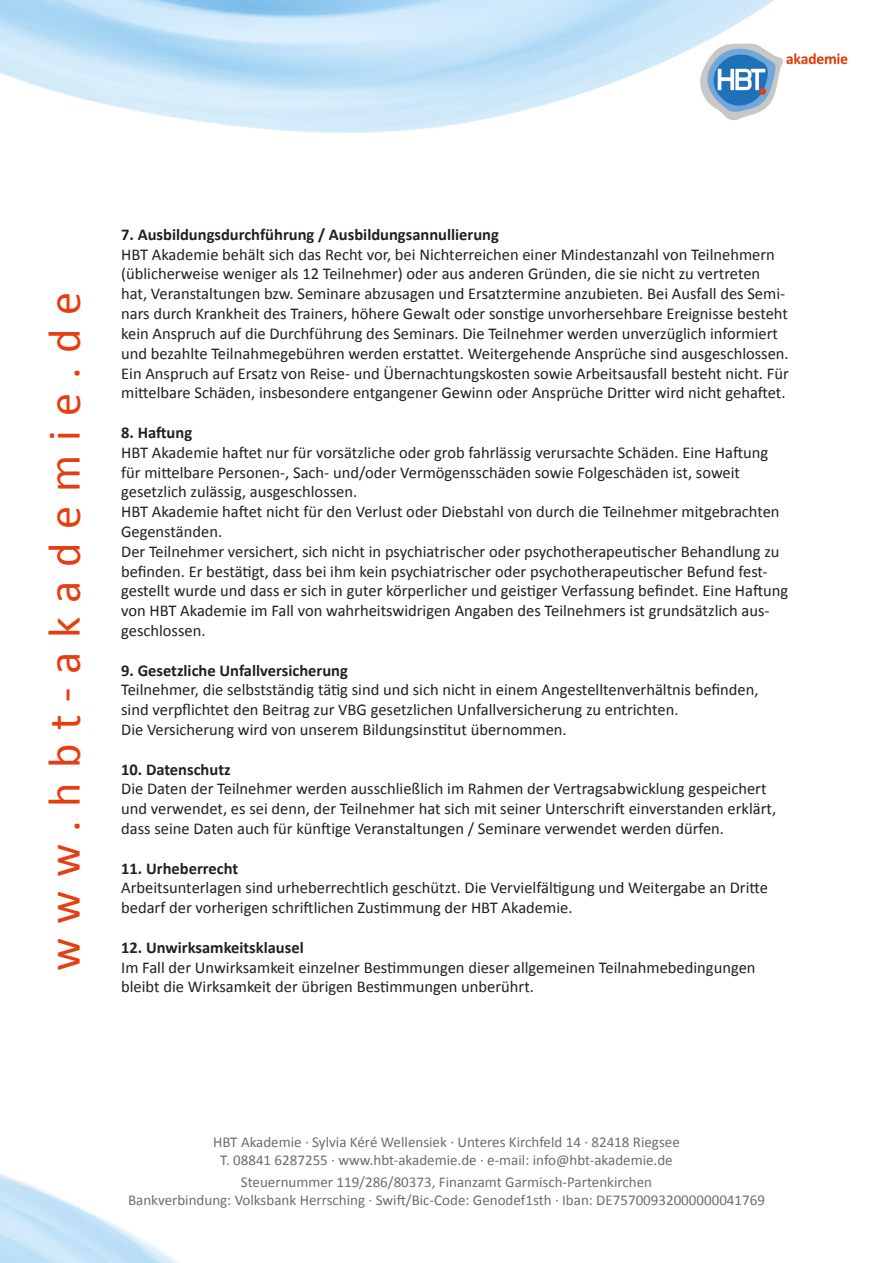
<style>
.page{position:relative;width:893px;height:1263px;background:#fff}
.page>*{position:absolute;margin:0;border:0;box-sizing:border-box;transform-origin:0 0}
.ft{font:46.5px "Calibri";letter-spacing:.3em;color:#e63e11}
.ft-2{font:16.5px/19.8px "Calibri";color:#231f20}
.ft-3{font:700 16.5px "Calibri";color:#231f20}
.t1{font:15px "Calibri";color:#6c6d70}
</style>
<div class="page">
<img style="left:0;top:0;width:848px;height:1263px">
<p class="ft" style="left:35px;top:971px;width:681px;rotate:-90deg">www.hbt-akademie.de</p>
<p class="ft-3" style="left:121px;top:224px;width:379px">7. Ausbildungsdurchführung / Ausbildungsannullierung</p>
<p class="ft-2" style="left:121px;top:244px;width:669px">HBT Akademie behält sich das Recht vor, bei Nichterreichen einer Mindestanzahl von Teilnehmern (üblicherweise weniger als 12 Teilnehmer) oder aus anderen Gründen, die sie nicht zu vertreten hat, Veranstaltungen bzw. Seminare abzusagen und Ersatztermine anzubieten. Bei Ausfall des Semi&shy;nars durch Krankheit des Trainers, höhere Gewalt oder sonstige unvorhersehbare Ereignisse besteht kein Anspruch auf die Durchführung des Seminars. Die Teilnehmer werden unverzüglich informiert und bezahlte Teilnahmegebühren werden erstattet. Weitergehende Ansprüche sind ausgeschlossen.<br>Ein Anspruch auf Ersatz von Reise- und Übernachtungskosten sowie Arbeitsausfall besteht nicht. Für mittelbare Schäden, insbesondere entgangener Gewinn oder Ansprüche Dritter wird nicht gehaftet.</p>
<p class="ft-3" style="left:121px;top:422px;width:73px">8. Haftung</p>
<p class="ft-2" style="left:121px;top:442px;width:649px">HBT Akademie haftet nur für vorsätzliche oder grob fahrlässig verursachte Schäden. Eine Haftung für mittelbare Personen-, Sach- und/oder Vermögensschäden sowie Folgeschäden ist, soweit gesetzlich zulässig, ausgeschlossen.</p>
<p class="ft-2" style="left:121px;top:501px;width:660px">HBT Akademie haftet nicht für den Verlust oder Diebstahl von durch die Teilnehmer mitgebrachten<br>Gegenständen.</p>
<p class="ft-2" style="left:121px;top:541px;width:669px">Der Teilnehmer versichert, sich nicht in psychiatrischer oder psychotherapeutischer Behandlung zu befinden. Er bestätigt, dass bei ihm kein psychiatrischer oder psychotherapeutischer Befund fest&shy;gestellt wurde und dass er sich in guter körperlicher und geistiger Verfassung befindet. Eine Haftung von HBT Akademie im Fall von wahrheitswidrigen Angaben des Teilnehmers ist grundsätzlich aus&shy;geschlossen.</p>
<p class="ft-3" style="left:121px;top:660px;width:228px">9. Gesetzliche Unfallversicherung</p>
<p class="ft-2" style="left:121px;top:679px;width:639px">Teilnehmer, die selbstständig tätig sind und sich nicht in einem Angestelltenverhältnis befinden, sind verpflichtet den Beitrag zur VBG gesetzlichen Unfallversicherung zu entrichten.<br>Die Versicherung wird von unserem Bildungsinstitut übernommen.</p>
<p class="ft-3" style="left:121px;top:759px;width:111px">10. Datenschutz</p>
<p class="ft-2" style="left:121px;top:778px;width:656px">Die Daten der Teilnehmer werden ausschließlich im Rahmen der Vertragsabwicklung gespeichert und verwendet, es sei denn, der Teilnehmer hat sich mit seiner Unterschrift einverstanden erklärt, dass seine Daten auch für künftige Veranstaltungen / Seminare verwendet werden dürfen.</p>
<p class="ft-3" style="left:121px;top:858px;width:119px">11. Urheberrecht</p>
<p class="ft-2" style="left:121px;top:877px;width:648px">Arbeitsunterlagen sind urheberrechtlich geschützt. Die Vervielfältigung und Weitergabe an Dritte bedarf der vorherigen schriftlichen Zustimmung der HBT Akademie.</p>
<p class="ft-3" style="left:121px;top:937px;width:184px">12. Unwirksamkeitsklausel</p>
<p class="ft-2" style="left:121px;top:956px;width:636px">Im Fall der Unwirksamkeit einzelner Bestimmungen dieser allgemeinen Teilnahmebedingungen bleibt die Wirksamkeit der übrigen Bestimmungen unberührt.</p>
<p class="t1" style="left:213px;top:1132px;width:468px">HBT Akademie · Sylvia Kéré Wellensiek · Unteres Kirchfeld 14 · 82418 Riegsee</p>
<p class="t1" style="left:220px;top:1150px;width:454px">T. 08841 6287255 · www.hbt-akademie.de · e-mail: info@hbt-akademie.de</p>
<p class="t1" style="left:241px;top:1172px;width:413px">Steuernummer 119/286/80373, Finanzamt Garmisch-Partenkirchen</p>
<p class="t1" style="left:128px;top:1190px;width:638px">Bankverbindung: Volksbank Herrsching · Swift/Bic-Code: Genodef1sth · Iban: DE75700932000000041769</p>
</div>
